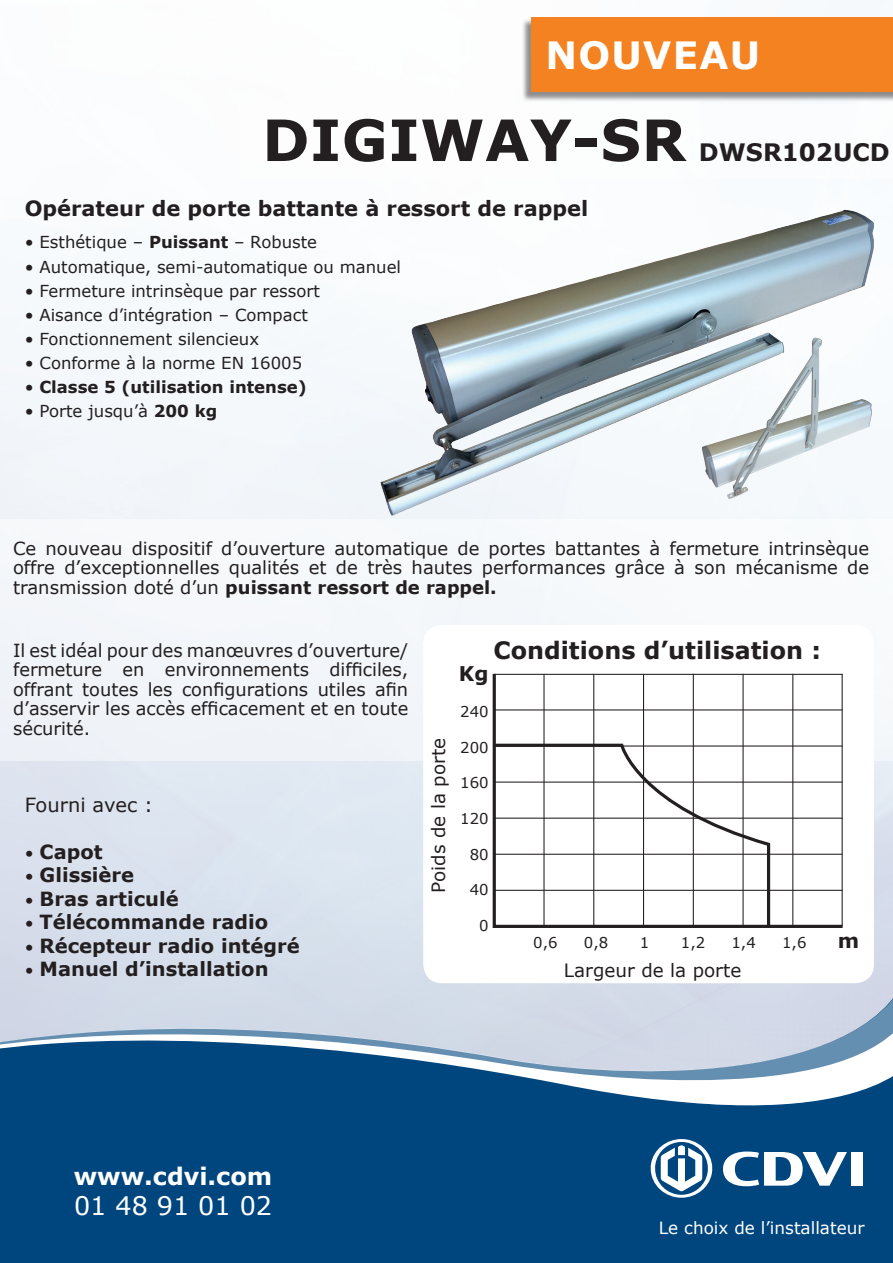
<style>
.page{position:relative;width:893px;height:1263px;background:#fff}
.page>*{position:absolute;margin:0;border:0;box-sizing:border-box;transform-origin:0 0}
.t1{font:700 57px "Verdana";letter-spacing:.01em;color:#231f20}
.t2{font:700 37.5px "Verdana";letter-spacing:.03em;color:#fff}
.t3{font:25.5px "Verdana";color:#fff}
.t4{font:700 24px "Verdana";color:#fff}
.t5{font:700 24px "Verdana";color:#231f20}
.t6{font:700 23.85px "Verdana";color:#231f20}
.t7{font:700 21px "Verdana";color:#231f20}
.t8{font:700 20.25px "Verdana";color:#231f20}
.t9{font:700 19.5px "Verdana";color:#231f20}
.t10{font:19.5px "Verdana";color:#231f20}
.t11{font:18.3px "Verdana";color:#231f20}
.t12{font:18px/19.5px "Verdana";color:#231f20;text-align:justify}
.t13{font:16.8px "Verdana";color:#fff}
.t14{font:16.5px "Verdana";color:#231f20}
.t15{font:700 16.5px "Verdana";color:#231f20}
.t16{font:14.85px "Verdana";color:#231f20}
.t17{font:italic 13.8px "Verdana";color:#231f20}
.s1{font-weight:700}
.s2{font-weight:400}
.s3{font-weight:400;font-size:16.5px}
</style>
<div class="page">
<img style="left:0;top:209px;width:893px;height:726px">
<div style="left:0;top:1145px;width:893px;height:118px;background:#00467e"></div>
<div style="left:0;top:1107px;width:893px;height:38px;background:#00467e"></div>
<svg style="left:0;top:935px;width:893px;height:172px;background:#9ab3cb"></svg>
<svg style="left:723px;top:1151px;width:124px;height:35px"></svg>
<div style="left:851px;top:1152px;width:12px;height:34px;background:#fff"></div>
<svg style="left:648px;top:1139px;width:65px;height:59px"></svg>
<div style="left:521px;top:18px;width:372px;height:84px;background:#231f20;opacity:.5"></div>
<div style="left:531px;top:17px;width:362px;height:74px;background:#f58220"></div>
<img style="left:380px;top:213px;width:456px;height:302px">
<div style="left:0;top:519px;width:893px;height:241px;background:#f5f7fa"></div>
<div style="left:423px;top:625px;width:451px;height:358px;background:#fff;border-radius:19px"></div>
<svg style="left:492px;top:673px;width:351px;height:255px"></svg>
<hr style="left:842px;top:674px;width:1px;height:252px;background:#231f20">
<hr style="left:792px;top:674px;width:1px;height:252px;background:#231f20">
<hr style="left:742px;top:674px;width:2px;height:252px;background:#231f20">
<hr style="left:693px;top:674px;width:1px;height:252px;background:#231f20">
<hr style="left:643px;top:674px;width:1px;height:252px;background:#231f20">
<hr style="left:593px;top:674px;width:1px;height:252px;background:#231f20">
<hr style="left:543px;top:674px;width:2px;height:252px;background:#231f20">
<hr style="left:494px;top:674px;width:349px;height:1px;background:#231f20">
<hr style="left:494px;top:709px;width:349px;height:1px;background:#231f20">
<hr style="left:494px;top:745px;width:349px;height:1px;background:#231f20">
<hr style="left:494px;top:781px;width:349px;height:2px;background:#231f20">
<hr style="left:494px;top:818px;width:349px;height:1px;background:#231f20">
<hr style="left:494px;top:854px;width:349px;height:1px;background:#231f20">
<hr style="left:494px;top:890px;width:349px;height:1px;background:#231f20">
<svg style="left:492px;top:742px;width:280px;height:186px"></svg>
<img style="left:702px;top:338px;width:112px;height:161px">
<h2 class="t2" style="left:545px;top:28px;width:216px">NOUVEAU</h2>
<h1 class="t1" style="left:262px;top:100px;width:425px">DIGIWAY-SR</h1>
<h3 class="t5" style="left:699px;top:135px;width:192px">DWSR102UCD</h3>
<p class="t7" style="left:25px;top:193px;width:565px">Opérateur de porte battante à ressort de rappel</p>
<p class="t14" style="left:25px;top:231px;width:294px">• Esthétique – <span class="s1">Puissant</span> – Robuste</p>
<p class="t14" style="left:25px;top:255px;width:378px">• Automatique, semi-automatique ou manuel</p>
<p class="t14" style="left:25px;top:279px;width:297px">• Fermeture intrinsèque par ressort</p>
<p class="t14" style="left:25px;top:303px;width:285px">• Aisance d’intégration – Compact</p>
<p class="t14" style="left:25px;top:327px;width:236px">• Fonctionnement silencieux</p>
<p class="t14" style="left:25px;top:351px;width:279px">• Conforme à la norme EN 16005</p>
<p class="t15" style="left:25px;top:375px;width:283px"><span class="s2">•</span> Classe 5 (utilisation intense)</p>
<p class="t14" style="left:25px;top:400px;width:194px">• Porte jusqu’à <span class="s1">200 kg</span></p>
<p class="t12" style="left:13px;top:538px;width:858px">Ce nouveau dispositif d’ouverture automatique de portes battantes à fermeture intrinsèque offre d’exceptionnelles qualités et de très hautes performances grâce à son mécanisme de transmission doté d’un <span class="s1">puissant ressort de rappel.</span></p>
<p class="t12" style="left:13px;top:640px;width:397px">Il est idéal pour des manœuvres d’ouverture/ fermeture en environnements difficiles, offrant toutes les configurations utiles afin d’asservir les accès efficacement et en toute sécurité.</p>
<p class="t10" style="left:25px;top:792px;width:130px">Fourni avec :</p>
<p class="t9" style="left:25px;top:838px;width:79px"><span class="s3">•</span> Capot</p>
<p class="t9" style="left:25px;top:861px;width:111px"><span class="s3">•</span> Glissière</p>
<p class="t9" style="left:25px;top:885px;width:155px"><span class="s3">•</span> Bras articulé</p>
<p class="t9" style="left:25px;top:908px;width:245px"><span class="s3">•</span> Télécommande radio</p>
<p class="t9" style="left:25px;top:932px;width:276px"><span class="s3">•</span> Récepteur radio intégré</p>
<p class="t9" style="left:25px;top:955px;width:245px"><span class="s3">•</span> Manuel d’installation</p>
<p class="t11" style="left:426px;top:892px;width:156px;rotate:-90deg">Poids de la porte</p>
<p class="t17" style="left:429px;top:826px;width:38px;rotate:-90deg">Poids</p>
<h3 class="t6" style="left:493px;top:633px;width:329px">Conditions d’utilisation :</h3>
<p class="t8" style="left:459px;top:660px;width:31px">Kg</p>
<p class="t16" style="left:460px;top:701px;width:30px">240</p>
<p class="t16" style="left:460px;top:737px;width:30px">200</p>
<p class="t16" style="left:460px;top:773px;width:30px">160</p>
<p class="t16" style="left:460px;top:808px;width:30px">120</p>
<p class="t16" style="left:470px;top:844px;width:20px">80</p>
<p class="t16" style="left:470px;top:880px;width:20px">40</p>
<p class="t16" style="left:479px;top:915px;width:11px">0</p>
<p class="t16" style="left:533px;top:932px;width:26px">0,6</p>
<p class="t16" style="left:584px;top:932px;width:26px">0,8</p>
<p class="t16" style="left:640px;top:932px;width:11px">1</p>
<p class="t16" style="left:681px;top:932px;width:26px">1,2</p>
<p class="t16" style="left:731px;top:932px;width:26px">1,4</p>
<p class="t16" style="left:782px;top:932px;width:26px">1,6</p>
<p class="t8" style="left:838px;top:926px;width:23px">m</p>
<p class="t11" style="left:564px;top:957px;width:179px">Largeur de la porte</p>
<p class="t17" style="left:632px;top:959px;width:55px">Largeur</p>
<h3 class="t4" style="left:74px;top:1159px;width:200px">www.cdvi.com</h3>
<h3 class="t3" style="left:74px;top:1188px;width:200px">01 48 91 01 02</h3>
<p class="t13" style="left:659px;top:1216px;width:207px">Le choix de l’installateur</p>
</div>
